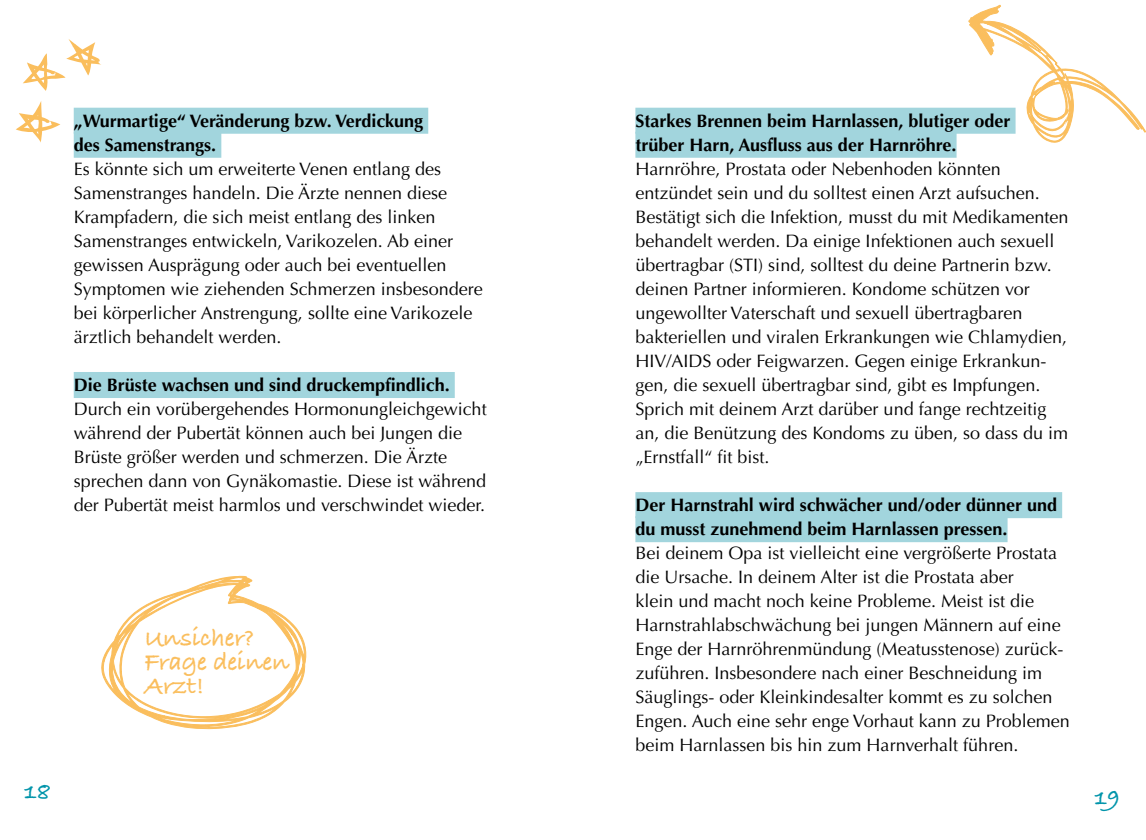
<style>
.page{position:relative;width:1146px;height:840px;background:#fff}
.page>*{position:absolute;margin:0;border:0;box-sizing:border-box;transform-origin:0 0}
.t1{font:26px/24px "Bradley Hand ITCTT Bold";letter-spacing:-.01em;color:#fabe5d}
.t2{font:24px "Bradley Hand ITCTT Bold";color:#0094aa}
.t3{font:18px/24px "Optima LT Std";color:#000}
.t4{font:700 18px/24px "Optima LT Std";color:#000}
</style>
<div class="page">
<div style="left:74px;top:108px;width:354px;height:26px;background:#a2d5dd"></div>
<div style="left:74px;top:132px;width:147px;height:26px;background:#a2d5dd"></div>
<div style="left:74px;top:372px;width:380px;height:26px;background:#a2d5dd"></div>
<svg style="left:23px;top:39px;width:78px;height:52px"></svg>
<svg style="left:16px;top:101px;width:44px;height:42px"></svg>
<svg style="left:951px;top:4px;width:194px;height:141px"></svg>
<div style="left:635px;top:108px;width:380px;height:26px;background:#a2d5dd"></div>
<div style="left:635px;top:132px;width:321px;height:26px;background:#a2d5dd"></div>
<div style="left:635px;top:492px;width:426px;height:26px;background:#a2d5dd"></div>
<div style="left:635px;top:516px;width:372px;height:26px;background:#a2d5dd"></div>
<svg style="left:101px;top:576px;width:206px;height:153px"></svg>
<p class="t4" style="left:74px;top:109px;width:351px">„Wurmartige“ Veränderung bzw. Verdickung des Samenstrangs.</p>
<p class="t3" style="left:74px;top:157px;width:410px">Es könnte sich um erweiterte Venen entlang des Samenstranges handeln. Die Ärzte nennen diese Krampfadern, die sich meist entlang des linken Samenstranges entwickeln, Varikozelen. Ab einer gewissen Ausprägung oder auch bei eventuellen Symptomen wie ziehenden Schmerzen insbesondere bei körperlicher Anstrengung, sollte eine Varikozele ärztlich behandelt werden.</p>
<p class="t4" style="left:74px;top:373px;width:377px">Die Brüste wachsen und sind druckempfindlich.</p>
<p class="t3" style="left:74px;top:397px;width:414px">Durch ein vorübergehendes Hormonungleichgewicht während der Pubertät können auch bei Jungen die Brüste größer werden und schmerzen. Die Ärzte sprechen dann von Gynäkomastie. Diese ist während der Pubertät meist harmlos und verschwindet wieder.</p>
<h1 class="t1" style="left:144px;top:626px;width:147px">Unsicher?<br>Frage deinen<br>Arzt!</h1>
<p class="t4" style="left:635px;top:109px;width:376px">Starkes Brennen beim Harnlassen, blutiger oder trüber Harn, Ausfluss aus der Harnröhre.</p>
<p class="t3" style="left:635px;top:157px;width:434px">Harnröhre, Prostata oder Nebenhoden könnten entzündet sein und du solltest einen Arzt aufsuchen.<br>Bestätigt sich die Infektion, musst du mit Medikamenten behandelt werden. Da einige Infektionen auch sexuell übertragbar (STI) sind, solltest du deine Partnerin bzw. deinen Partner informieren. Kondome schützen vor ungewollter Vaterschaft und sexuell übertragbaren bakteriellen und viralen Erkrankungen wie Chlamydien, HIV/AIDS oder Feigwarzen. Gegen einige Erkrankun&shy;gen, die sexuell übertragbar sind, gibt es Impfungen.<br>Sprich mit deinem Arzt darüber und fange rechtzeitig an, die Benützung des Kondoms zu üben, so dass du im „Ernstfall“ fit bist.</p>
<p class="t4" style="left:635px;top:493px;width:423px">Der Harnstrahl wird schwächer und/oder dünner und du musst zunehmend beim Harnlassen pressen.</p>
<p class="t3" style="left:635px;top:541px;width:436px">Bei deinem Opa ist vielleicht eine vergrößerte Prostata die Ursache. In deinem Alter ist die Prostata aber<br>klein und macht noch keine Probleme. Meist ist die Harnstrahlabschwächung bei jungen Männern auf eine Enge der Harnröhrenmündung (Meatusstenose) zurück&shy;zuführen. Insbesondere nach einer Beschneidung im Säuglings- oder Kleinkindesalter kommt es zu solchen Engen. Auch eine sehr enge Vorhaut kann zu Problemen beim Harnlassen bis hin zum Harnverhalt führen.</p>
<h2 class="t2" style="left:25px;top:777px;width:27px">18</h2>
<h2 class="t2" style="left:1094px;top:782px;width:27px">19</h2>
</div>
